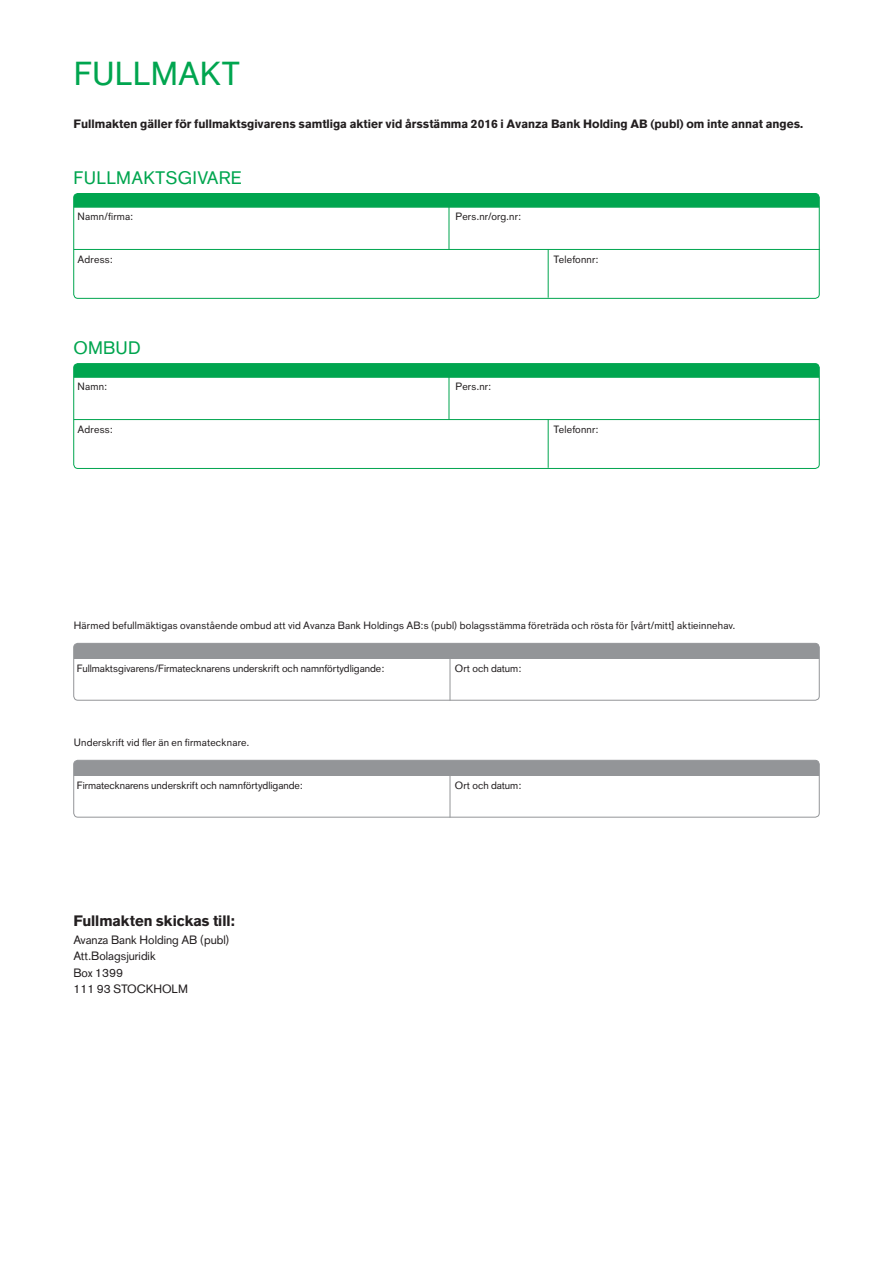
<style>
.page{position:relative;width:893px;height:1263px;background:#fff}
.page>*{position:absolute;margin:0;border:0;box-sizing:border-box;transform-origin:0 0}
.Rubrik_Start{font:33px "Akzidenz Grotesk Avanza";letter-spacing:.005em;color:#00a54f}
.Rubrik_Start-2{font:18px "Akzidenz Grotesk Avanza";letter-spacing:.015em;color:#00a54f}
.Rubrik_Start-3{font:700 15px "Akzidenz Grotesk Avanza";letter-spacing:-.005em;color:#231f20}
.Rubrik_Start-4{font:700 12px "Akzidenz Grotesk Avanza";color:#231f20}
.Rubrik_Start-5{font:12px "Akzidenz Grotesk Avanza";color:#231f20}
.avtalstext_brod{font:10.5px "Akzidenz Grotesk Avanza";letter-spacing:.015em;color:#231f20}
.uppgiftsfallt_brod{font:10.5px "Akzidenz Grotesk Avanza";letter-spacing:.02em;color:#231f20}
</style>
<div class="page">
<hr style="left:449px;top:201px;width:1px;height:49px;background:#00a54f">
<svg style="left:75px;top:195px;width:743px;height:13px;background:#05a652"></svg>
<div style="left:73px;top:193px;width:747px;height:106px;border:1px solid #00a54f;border-radius:4px"></div>
<hr style="left:74px;top:249px;width:746px;height:1px;background:#00a54f">
<hr style="left:548px;top:249px;width:1px;height:49px;background:#00a54f">
<hr style="left:449px;top:371px;width:1px;height:49px;background:#00a54f">
<svg style="left:75px;top:365px;width:743px;height:13px;background:#03a651"></svg>
<div style="left:73px;top:363px;width:747px;height:106px;border:1px solid #00a54f;border-radius:4px"></div>
<hr style="left:74px;top:419px;width:746px;height:1px;background:#00a54f">
<div style="left:74px;top:643px;width:745px;height:16px;background:#939598"></div>
<div style="left:73px;top:643px;width:747px;height:58px;border:1px solid #939598;border-radius:4px"></div>
<hr style="left:548px;top:419px;width:1px;height:49px;background:#00a54f">
<hr style="left:450px;top:658px;width:1px;height:43px;background:#939598">
<div style="left:74px;top:760px;width:745px;height:16px;background:#939598"></div>
<div style="left:73px;top:760px;width:747px;height:57px;border:1px solid #939598;border-radius:4px"></div>
<hr style="left:450px;top:775px;width:1px;height:42px;background:#939598">
<p class="Rubrik_Start" style="left:74px;top:54px;width:168px">FULLMAKT</p>
<p class="Rubrik_Start-4" style="left:74px;top:116px;width:731px">Fullmakten gäller för fullmaktsgivarens samtliga aktier vid årsstämma 2016 i Avanza Bank Holding AB (publ) om inte annat anges.</p>
<p class="Rubrik_Start-2" style="left:74px;top:167px;width:170px">FULLMAKTSGIVARE</p>
<p class="uppgiftsfallt_brod" style="left:78px;top:210px;width:57px">Namn/firma:</p>
<p class="uppgiftsfallt_brod" style="left:456px;top:210px;width:67px">Pers.nr/org.nr:</p>
<p class="uppgiftsfallt_brod" style="left:78px;top:253px;width:37px">Adress:</p>
<p class="uppgiftsfallt_brod" style="left:553px;top:253px;width:46px">Telefonnr:</p>
<p class="Rubrik_Start-2" style="left:73px;top:337px;width:69px">OMBUD</p>
<p class="uppgiftsfallt_brod" style="left:78px;top:380px;width:31px">Namn:</p>
<p class="uppgiftsfallt_brod" style="left:456px;top:380px;width:37px">Pers.nr:</p>
<p class="uppgiftsfallt_brod" style="left:78px;top:423px;width:37px">Adress:</p>
<p class="uppgiftsfallt_brod" style="left:553px;top:423px;width:46px">Telefonnr:</p>
<p class="avtalstext_brod" style="left:74px;top:619px;width:663px">Härmed befullmäktigas ovanstående ombud att vid Avanza Bank Holdings AB:s (publ) bolagsstämma företräda och rösta för [vårt/mitt] aktieinnehav.</p>
<p class="avtalstext_brod" style="left:77px;top:662px;width:309px">Fullmaktsgivarens/Firmatecknarens underskrift och namnförtydligande:</p>
<p class="avtalstext_brod" style="left:455px;top:662px;width:68px">Ort och datum:</p>
<p class="avtalstext_brod" style="left:74px;top:736px;width:177px">Underskrift vid fler än en firmatecknare.</p>
<p class="avtalstext_brod" style="left:77px;top:779px;width:227px">Firmatecknarens underskrift och namnförtydligande:</p>
<p class="avtalstext_brod" style="left:455px;top:779px;width:68px">Ort och datum:</p>
<p class="Rubrik_Start-3" style="left:73px;top:911px;width:163px">Fullmakten skickas till:</p>
<p class="Rubrik_Start-5" style="left:73px;top:932px;width:158px">Avanza Bank Holding AB (publ)</p>
<p class="Rubrik_Start-5" style="left:73px;top:949px;width:84px">Att.Bolagsjuridik</p>
<p class="Rubrik_Start-5" style="left:73px;top:965px;width:51px">Box 1399</p>
<p class="Rubrik_Start-5" style="left:73px;top:982px;width:116px">111 93 STOCKHOLM</p>
</div>
